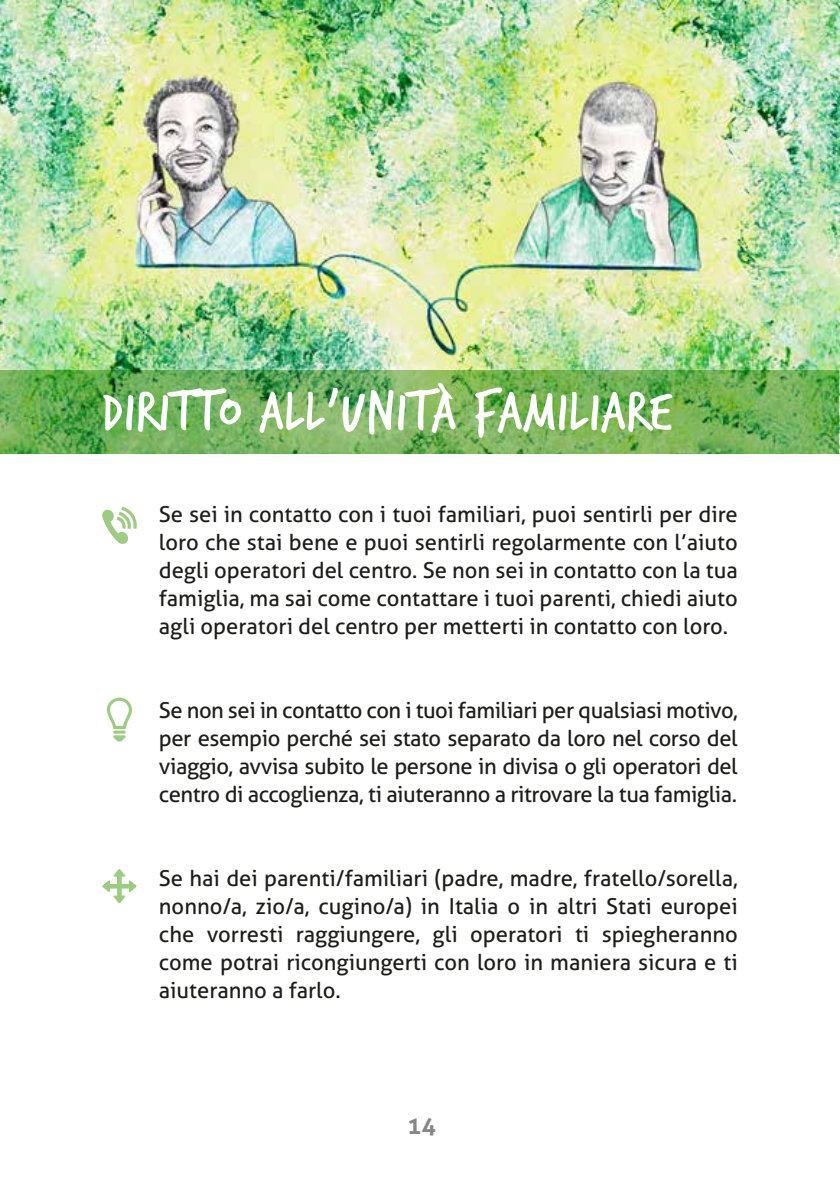
<style>
.page{position:relative;width:840px;height:1191px;background:#fff}
.page>*{position:absolute;margin:0;border:0;box-sizing:border-box;transform-origin:0 0}
.t1{font:60px "Trash Hand";letter-spacing:.025em;color:#fff}
.t2{font:700 24px "Aller";color:#878787}
.t3{font:22px/28px "Aller";color:#1d1d1b;text-align:justify}
</style>
<div class="page">
<img style="left:0;top:0;width:839px;height:454px">
<svg style="left:0;top:370px;width:838px;height:83px;background:#6fae57"></svg>
<svg style="left:102px;top:506px;width:35px;height:38px"></svg>
<svg style="left:107px;top:697px;width:25px;height:44px"></svg>
<svg style="left:102px;top:869px;width:35px;height:34px"></svg>
<h1 class="t1" style="left:102px;top:382px;width:570px">DIRITTO ALL’UNITÀ FAMILIARE</h1>
<p class="t3" style="left:159px;top:500px;width:580px">Se sei in contatto con i tuoi familiari, puoi sentirli per dire loro che stai bene e puoi sentirli regolarmente con l’aiuto degli operatori del centro. Se non sei in contatto con la tua famiglia, ma sai come contattare i tuoi parenti, chiedi aiuto agli operatori del centro per metterti in contatto con loro.</p>
<p class="t3" style="left:159px;top:696px;width:580px">Se non sei in contatto con i tuoi familiari per qualsiasi motivo, per esempio perché sei stato separato da loro nel corso del viaggio, avvisa subito le persone in divisa o gli operatori del centro di accoglienza, ti aiuteranno a ritrovare la tua famiglia.</p>
<p class="t3" style="left:159px;top:864px;width:580px">Se hai dei parenti/familiari (padre, madre, fratello/sorella, nonno/a, zio/a, cugino/a) in Italia o in altri Stati europei che vorresti raggiungere, gli operatori ti spiegheranno come potrai ricongiungerti con loro in maniera sicura e ti aiuteranno a farlo.</p>
<p class="t2" style="left:407px;top:1110px;width:30px">14</p>
</div>
